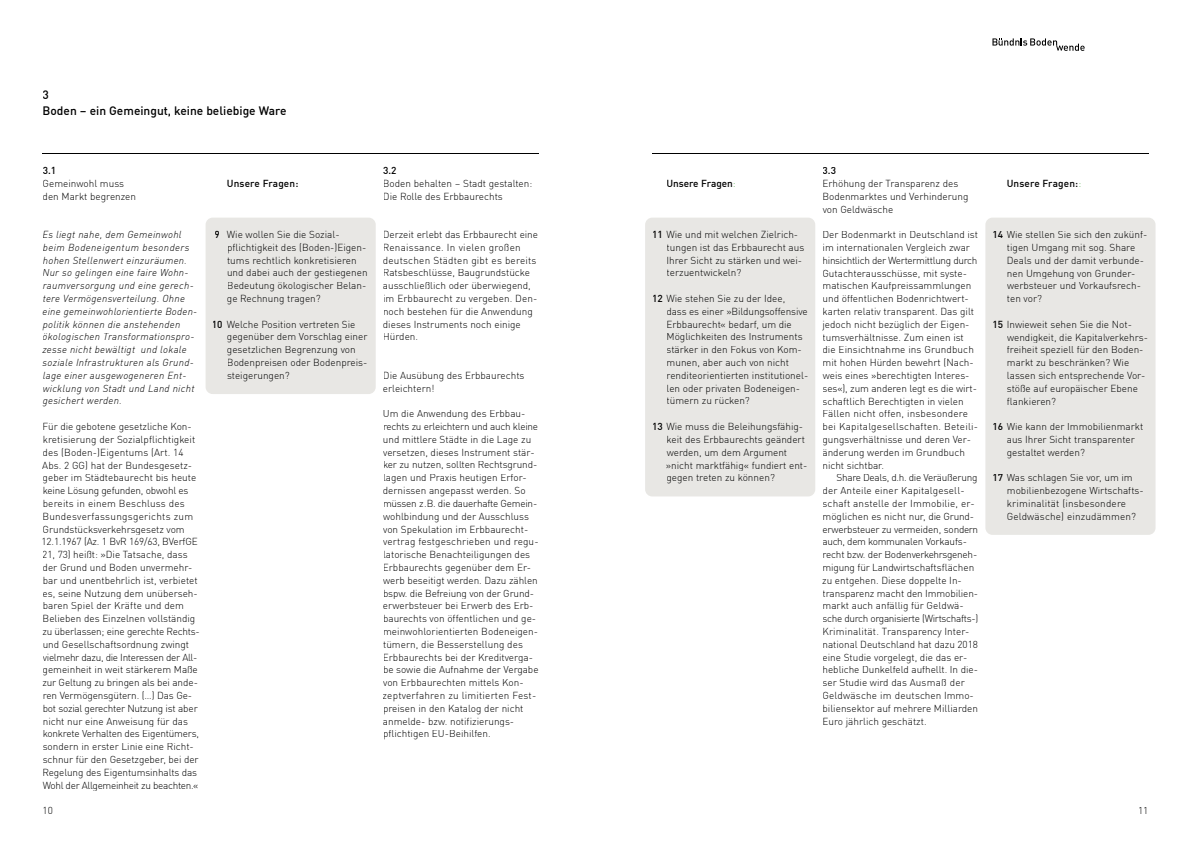
<style>
.page{position:relative;width:1191px;height:842px;background:#fff}
.page>*{position:absolute;margin:0;border:0;box-sizing:border-box;transform-origin:0 0}
.t1{font:500 12px/16px "DIN Pro";color:#000}
.t2{font:300 10px/12.8px "DIN Pro";color:#000}
.t3{font:italic 300 10px/12.8px "DIN Pro";letter-spacing:.025em;color:#000}
.t4{font:500 10px "DIN Pro";letter-spacing:.005em;color:#000}
.s1{font-weight:500}
.s2{font-weight:300;color:#3da434}
</style>
<div class="page">
<div style="left:645px;top:218px;width:170px;height:278px;background:#e8e7e4;border-radius:7px"></div>
<div style="left:206px;top:218px;width:170px;height:176px;background:#e8e7e4;border-radius:7px"></div>
<div style="left:985px;top:218px;width:170px;height:317px;background:#e8e7e4;border-radius:7px"></div>
<svg style="left:992px;top:38px;width:92px;height:13px"></svg>
<hr style="left:652px;top:154px;width:496px;height:1px;background:#000">
<hr style="left:43px;top:154px;width:496px;height:1px;background:#000">
<p class="t1" style="left:43px;top:86px;width:245px">3<br>Boden – ein Gemeingut, keine beliebige Ware</p>
<p class="t4" style="left:43px;top:163px;width:15px">3.1</p>
<p class="t2" style="left:43px;top:176px;width:95px">Gemeinwohl muss den Markt begrenzen</p>
<p class="t3" style="left:42px;top:227px;width:156px">Es liegt nahe, dem Gemeinwohl beim Bodeneigentum besonders hohen Stellenwert einzuräumen.<br>Nur so gelingen eine faire Wohn&shy;raumversorgung und eine gerech&shy;tere Vermögensverteilung. Ohne eine gemeinwohlorientierte Boden&shy;politik können die anstehenden ökologischen Transformationspro&shy;zesse nicht bewältigt und lokale soziale Infrastrukturen als Grund&shy;lage einer ausgewogeneren Ent&shy;wicklung von Stadt und Land nicht gesichert werden.</p>
<p class="t2" style="left:42px;top:419px;width:160px">Für die gebotene gesetzliche Kon&shy;kretisierung der Sozialpflichtigkeit des (Boden-)Eigentums (Art. 14<br>Abs. 2 GG) hat der Bundesgesetz&shy;geber im Städtebaurecht bis heute keine Lösung gefunden, obwohl es bereits in einem Beschluss des Bundesverfassungsgerichts zum Grundstücksverkehrsgesetz vom 12.1.1967 (Az. 1 BvR 169/63, BVerfGE 21, 73) heißt: »Die Tatsache, dass der Grund und Boden unvermehr&shy;bar und unentbehrlich ist, verbietet es, seine Nutzung dem unüberseh&shy;baren Spiel der Kräfte und dem Belieben des Einzelnen vollständig zu überlassen; eine gerechte Rechts&shy;und Gesellschaftsordnung zwingt vielmehr dazu, die Interessen der All&shy;gemeinheit in weit stärkerem Maße zur Geltung zu bringen als bei ande&shy;ren Vermögensgütern. (…) Das Ge&shy;bot sozial gerechter Nutzung ist aber nicht nur eine Anweisung für das konkrete Verhalten des Eigentümers, sondern in erster Linie eine Richt&shy;schnur für den Gesetzgeber, bei der Regelung des Eigentumsinhalts das Wohl der Allgemeinheit zu beachten.«</p>
<p class="t4" style="left:227px;top:175px;width:73px">Unsere Fragen:</p>
<p class="t2" style="left:227px;top:227px;width:142px;text-indent:-13px"><span class="s1">9</span> Wie wollen Sie die Sozial&shy;pflichtigkeit des (Boden-)Eigen&shy;tums rechtlich konkretisieren und dabei auch der gestiegenen<br>Bedeutung ökologischer Belan&shy;ge Rechnung tragen?</p>
<p class="t2" style="left:227px;top:317px;width:142px;text-indent:-15px"><span class="s1">10</span> Welche Position vertreten Sie gegenüber dem Vorschlag einer gesetzlichen Begrenzung von<br>Bodenpreisen oder Bodenpreis&shy;steigerungen?</p>
<p class="t4" style="left:383px;top:163px;width:15px">3.2</p>
<p class="t2" style="left:383px;top:176px;width:151px">Boden behalten – Stadt gestalten:<br>Die Rolle des Erbbaurechts</p>
<p class="t2" style="left:383px;top:227px;width:157px">Derzeit erlebt das Erbbaurecht eine<br>Renaissance. In vielen großen deutschen Städten gibt es bereits<br>Ratsbeschlüsse, Baugrundstücke ausschließlich oder überwiegend, im Erbbaurecht zu vergeben. Den&shy;noch bestehen für die Anwendung dieses Instruments noch einige<br>Hürden.</p>
<p class="t2" style="left:383px;top:368px;width:143px">Die Ausübung des Erbbaurechts erleichtern!</p>
<p class="t2" style="left:382px;top:407px;width:157px">Um die Anwendung des Erbbau&shy;rechts zu erleichtern und auch kleine und mittlere Städte in die Lage zu versetzen, dieses Instrument stär&shy;ker zu nutzen, sollten Rechtsgrund&shy;lagen und Praxis heutigen Erfor&shy;dernissen angepasst werden. So müssen z .B. die dauerhafte Gemein&shy;wohlbindung und der Ausschluss von Spekulation im Erbbaurecht&shy;vertrag festgeschrieben und regu&shy;latorische Benachteiligungen des Erbbaurechts gegenüber dem Er&shy;werb beseitigt werden. Dazu zählen bspw. die Befreiung von der Grund&shy;erwerbsteuer bei Erwerb des Erb&shy;baurechts von öffentlichen und ge&shy;meinwohlorientierten Bodeneigen&shy;tümern, die Besserstellung des Erbbaurechts bei der Kreditverga&shy;be sowie die Aufnahme der Vergabe von Erbbaurechten mittels Kon&shy;zeptverfahren zu limitierten Fest&shy;preisen in den Katalog der nicht anmelde- bzw. notifizierungs&shy;pflichtigen EU-Beihilfen.</p>
<p class="t4" style="left:666px;top:175px;width:71px">Unsere Fragen<span class="s2">:</span></p>
<p class="t2" style="left:666px;top:227px;width:139px;text-indent:-14px"><span class="s1">11</span> Wie und mit welchen Zielrich&shy;tungen ist das Erbbaurecht aus<br>Ihrer Sicht zu stärken und wei&shy;terzuentwickeln?</p>
<p class="t2" style="left:666px;top:291px;width:143px;text-indent:-14px"><span class="s1">12</span> Wie stehen Sie zu der Idee,<br>dass es einer »Bildungsoffensive<br>Erbbaurecht« bedarf, um die<br>Möglichkeiten des Instruments stärker in den Fokus von Kom&shy;munen, aber auch von nicht renditeorientierten institutionel&shy;len oder privaten Bodeneigen&shy;tümern zu rücken?</p>
<p class="t2" style="left:666px;top:419px;width:143px;text-indent:-14px"><span class="s1">13</span> Wie muss die Beleihungsfähig&shy;keit des Erbbaurechts geändert werden, um dem Argument »nicht marktfähig« fundiert ent&shy;gegen treten zu können?</p>
<p class="t4" style="left:822px;top:163px;width:15px">3.3</p>
<p class="t2" style="left:822px;top:176px;width:148px">Erhöhung der Transparenz des<br>Bodenmarktes und Verhinderung von Geldwäsche</p>
<p class="t2" style="left:822px;top:228px;width:157px">Der Bodenmarkt in Deutschland ist im internationalen Vergleich zwar hinsichtlich der Wertermittlung durch Gutachterausschüsse, mit syste&shy;matischen Kaufpreissammlungen und öffentlichen Bodenrichtwert&shy;karten relativ transparent. Das gilt jedoch nicht bezüglich der Eigen&shy;tumsverhältnisse. Zum einen ist die Einsichtnahme ins Grundbuch mit hohen Hürden bewehrt (Nach&shy;weis eines »berechtigten Interes&shy;ses«), zum anderen legt es die wirt&shy;schaftlich Berechtigten in vielen Fällen nicht offen, insbesondere bei Kapitalgesellschaften. Beteili&shy;gungsverhältnisse und deren Ver&shy;änderung werden im Grundbuch nicht sichtbar.</p>
<p class="t2" style="left:822px;top:471px;width:157px;text-indent:14px">Share Deals, d.h. die Veräußerung der Anteile einer Kapitalgesell&shy;schaft anstelle der Immobilie, er&shy;möglichen es nicht nur, die Grund&shy;erwerbsteuer zu vermeiden, sondern auch, dem kommunalen Vorkaufs&shy;recht bzw. der Bodenverkehrsgeneh&shy;migung für Landwirtschaftsflächen zu entgehen. Diese doppelte In&shy;transparenz macht den Immobilien&shy;markt auch anfällig für Geldwä&shy;sche durch organisierte (Wirtschafts-)<br>Kriminalität. Transparency Inter&shy;national Deutschland hat dazu 2018 eine Studie vorgelegt, die das er&shy;hebliche Dunkelfeld aufhellt. In die&shy;ser Studie wird das Ausmaß der Geldwäsche im deutschen Immo&shy;biliensektor auf mehrere Milliarden Euro jährlich geschätzt.</p>
<p class="t4" style="left:1006px;top:176px;width:76px">Unsere Fragen:<span class="s2">:</span></p>
<p class="t2" style="left:1006px;top:228px;width:142px;text-indent:-14px"><span class="s1">14</span> Wie stellen Sie sich den zukünf&shy;tigen Umgang mit sog. Share<br>Deals und der damit verbunde&shy;nen Umgehung von Grunder&shy;werbsteuer und Vorkaufsrech&shy;ten vor?</p>
<p class="t2" style="left:1006px;top:317px;width:143px;text-indent:-14px"><span class="s1">15</span> Inwieweit sehen Sie die Not&shy;wendigkeit, die Kapitalverkehrs&shy;freiheit speziell für den Boden&shy;markt zu beschränken? Wie lassen sich entsprechende Vor&shy;stöße auf europäischer Ebene flankieren?</p>
<p class="t2" style="left:1006px;top:420px;width:138px;text-indent:-14px"><span class="s1">16</span> Wie kann der Immobilienmarkt aus Ihrer Sicht transparenter gestaltet werden?</p>
<p class="t2" style="left:1006px;top:471px;width:138px;text-indent:-14px"><span class="s1">17</span> Was schlagen Sie vor, um im mobilienbezogene Wirtschafts&shy;kriminalität (insbesondere<br>Geldwäsche) einzudämmen?</p>
<p class="t2" style="left:43px;top:803px;width:12px">10</p>
<p class="t2" style="left:1138px;top:803px;width:12px">11</p>
</div>
